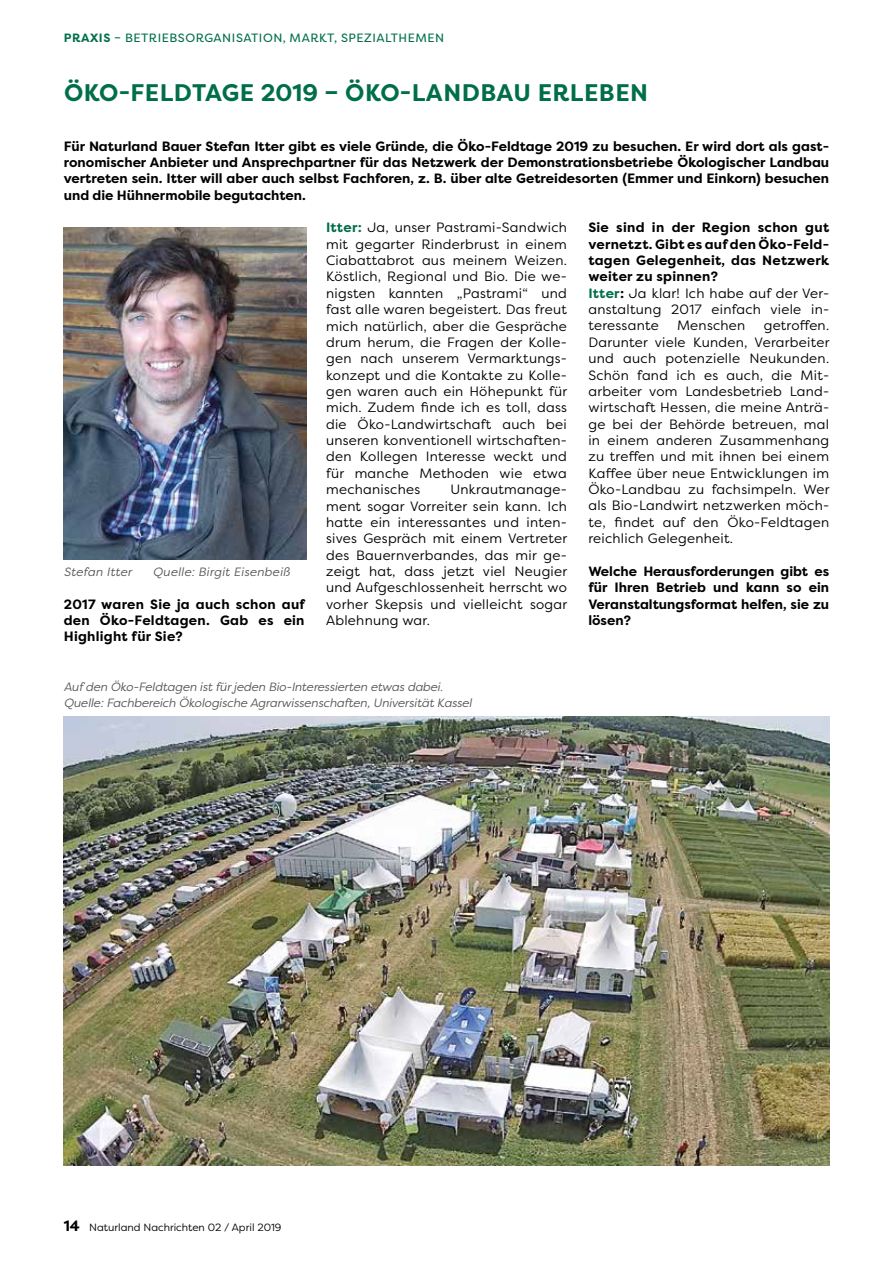
<style>
.page{position:relative;width:893px;height:1263px;background:#fff}
.page>*{position:absolute;margin:0;border:0;box-sizing:border-box;transform-origin:0 0}
.t1{font:700 24px "Filson Pro";letter-spacing:.02em;color:#006e49}
.t2{font:13.5px/16.4px "Filson Pro";letter-spacing:.02em;color:#000;text-align:justify}
.t3{font:700 13.5px/16.4px "Filson Pro";letter-spacing:.02em;color:#000;text-align:justify}
.t4{font:italic 12px/16.4px "Filson Pro";letter-spacing:-.01em;color:#575756}
.t5{font:12px "Filson Pro";letter-spacing:.045em;color:#006e49}
.t6{font:italic 12px "Filson Pro";letter-spacing:.02em;color:#575756}
.t7{font:10.5px "Filson Pro";color:#000}
.s1{font-weight:700}
.s2{font-weight:700;color:#006e49}
.s3{color:#006e49}
.s4{font-weight:400}
.s5{font-weight:700;font-size:15px}
</style>
<div class="page">
<img style="left:64px;top:228px;width:242px;height:332px">
<img style="left:64px;top:716px;width:765px;height:449px">
<p class="t5" style="left:64px;top:33px;width:382px"><span class="s1">PRAXIS</span> – BETRIEBSORGANISATION, MARKT, SPEZIALTHEMEN</p>
<h1 class="t1" style="left:64px;top:80px;width:585px">ÖKO-FELDTAGE 2019 – ÖKO-LANDBAU ERLEBEN</h1>
<p class="t3" style="left:64px;top:138px;width:767px">Für Naturland Bauer Stefan Itter gibt es viele Gründe, die Öko-Feldtage 2019 zu besuchen. Er wird dort als gast&shy;ronomischer Anbieter und Ansprechpartner für das Netzwerk der Demonstrationsbetriebe Ökologischer Landbau vertreten sein. Itter will aber auch selbst Fachforen, z. B. über alte Getreidesorten (Emmer und Einkorn) besuchen und die Hühnermobile begutachten.</p>
<p class="t6" style="left:64px;top:565px;width:70px">Stefan Itter</p>
<p class="t6" style="left:153px;top:565px;width:139px">Quelle: Birgit Eisenbeiß</p>
<p class="t3" style="left:64px;top:596px;width:243px">2017 waren Sie ja auch schon auf den Öko-Feldtagen. Gab es ein Highlight für Sie?</p>
<p class="t2" style="left:326px;top:220px;width:243px"><span class="s2">Itter:</span> Ja, unser Pastrami-Sandwich mit gegarter Rinderbrust in einem Ciabattabrot aus meinem Weizen.<br>Köstlich, Regional und Bio. Die we&shy;nigsten kannten „Pastrami“ und fast alle waren begeistert. Das freut mich natürlich, aber die Gespräche drum herum, die Fragen der Kolle&shy;gen nach unserem Vermarktungs&shy;konzept und die Kontakte zu Kolle&shy;gen waren auch ein Höhepunkt für mich. Zudem finde ich es toll, dass die Öko-Landwirtschaft auch bei unseren konventionell wirtschaften&shy;den Kollegen Interesse weckt und für manche Methoden wie etwa mechanisches</p>
<p class="t2" style="left:326px;top:482px;width:243px;text-indent:124px">Unkrautmanage&shy;ment sogar Vorreiter sein kann. Ich hatte ein interessantes und inten&shy;sives Gespräch mit einem Vertreter des Bauernverbandes, das mir ge&shy;zeigt hat, dass jetzt viel Neugier und Aufgeschlossenheit herrscht wo vorher Skepsis und vielleicht sogar Ablehnung war.</p>
<p class="t4" style="left:64px;top:678px;width:410px">Auf den Öko-Feldtagen ist für jeden Bio-Interessierten etwas dabei.<br>Quelle: Fachbereich Ökologische Agrarwissenschaften, Universität Kassel</p>
<p class="t3" style="left:588px;top:220px;width:242px;text-align:left">Sie sind in der Region schon gut vernetzt. Gibt es auf den Öko-Feld&shy;tagen Gelegenheit, das Netzwerk weiter zu spinnen?<br><span class="s3">Itter</span>: <span class="s4">Ja klar! Ich habe auf der Ver&shy;anstaltung 2017 einfach viele in&shy;teressante</span></p>
<p class="t2" style="left:588px;top:318px;width:243px;text-indent:175px">getroffen.<br>Darunter viele Kunden, Verarbeiter und auch potenzielle Neukunden.<br>Schön fand ich es auch, die Mit&shy;arbeiter vom Landesbetrieb Land&shy;wirtschaft Hessen, die meine Anträ&shy;ge bei der Behörde betreuen, mal in einem anderen Zusammenhang zu treffen und mit ihnen bei einem Kaffee über neue Entwicklungen im Öko-Landbau zu fachsimpeln. Wer als Bio-Landwirt netzwerken möch&shy;te, findet auf den Öko-Feldtagen reichlich Gelegenheit.</p>
<p class="t3" style="left:588px;top:563px;width:242px">Welche Herausforderungen gibt es für Ihren Betrieb und kann so ein Veranstaltungsformat helfen, sie zu lösen?</p>
<p class="t2" style="left:677px;top:318px;width:70px">Menschen</p>
<p class="t7" style="left:64px;top:1221px;width:219px"><span class="s5">14</span> Naturland Nachrichten 02 / April 2019</p>
</div>
